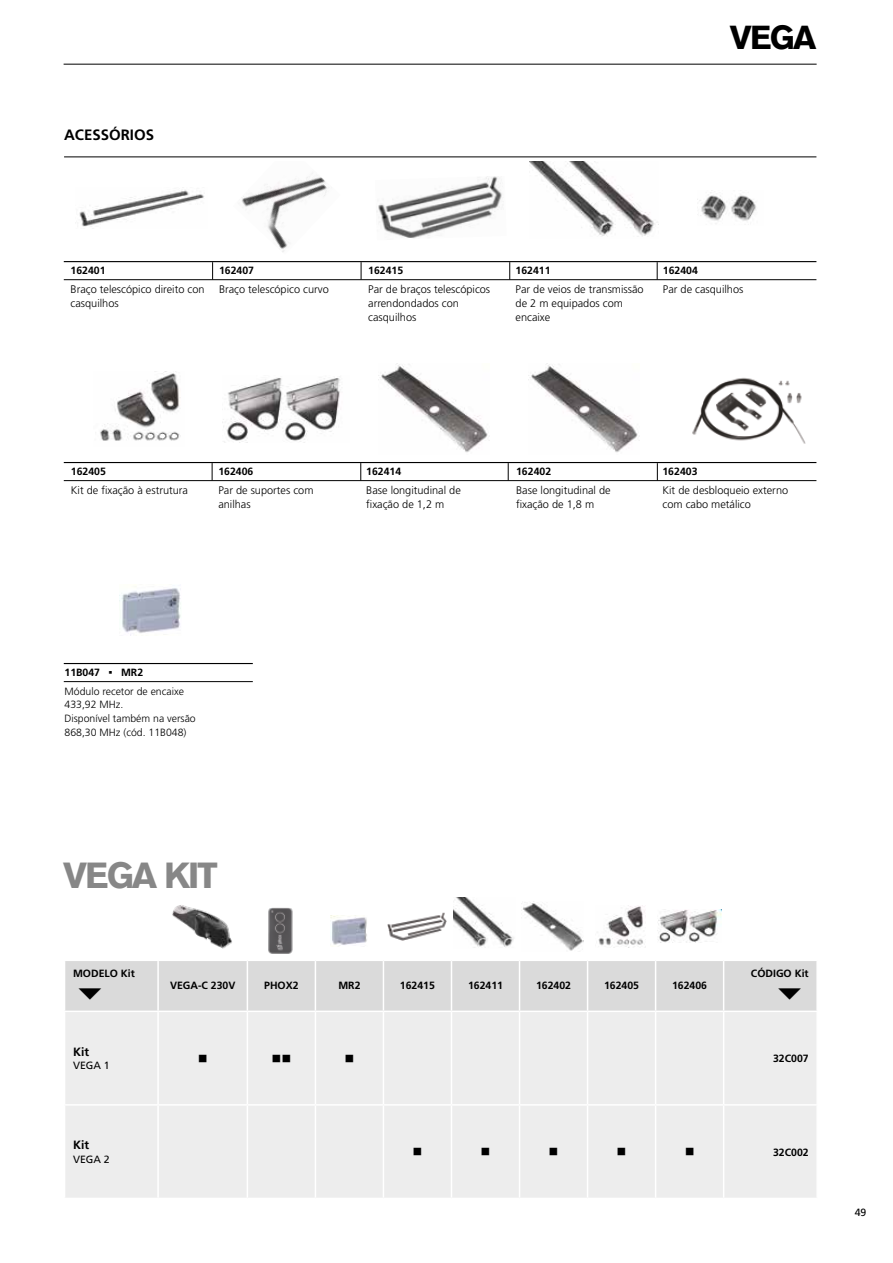
<style>
.page{position:relative;width:893px;height:1263px;background:#fff}
.page>*{position:absolute;margin:0;border:0;box-sizing:border-box;transform-origin:0 0}
.t1{font:700 36px "Akzidenz Grotesk BQ";letter-spacing:-.05em;color:#878787}
.t2{font:700 33px "Akzidenz Grotesk BQ";color:#000}
.t3{font:700 30px "Akzidenz Grotesk BQ";color:#000}
.t4{font:700 15px "Frutiger LT Std";color:#000}
.t5{font:700 12px "Frutiger LT Std";color:#000}
.t6{font:300 10.95px/13.6px "Frutiger LT Std";color:#000}
.t7{font:700 10.5px "Frutiger LT Std";color:#000}
.t8{font:300 10.5px/13.5px "Frutiger LT Std";color:#000}
.t9{font:10.5px "Frutiger LT Std";color:#000}
.s1{font-family:"Akzidenz Grotesk BQ";font-weight:800}
</style>
<div class="page">
<img style="left:79px;top:190px;width:125px;height:37px">
<img style="left:529px;top:161px;width:130px;height:76px">
<img style="left:692px;top:377px;width:114px;height:67px">
<img style="left:241px;top:173px;width:86px;height:79px">
<img style="left:697px;top:192px;width:59px;height:29px">
<img style="left:100px;top:371px;width:81px;height:70px">
<img style="left:121px;top:586px;width:60px;height:49px">
<img style="left:222px;top:378px;width:118px;height:64px">
<img style="left:376px;top:176px;width:126px;height:63px">
<img style="left:378px;top:363px;width:110px;height:90px">
<img style="left:528px;top:363px;width:110px;height:90px">
<img style="left:268px;top:907px;width:25px;height:47px">
<img style="left:330px;top:915px;width:37px;height:32px">
<img style="left:172px;top:905px;width:60px;height:44px">
<img style="left:387px;top:912px;width:60px;height:28px">
<img style="left:453px;top:897px;width:61px;height:51px">
<img style="left:523px;top:901px;width:60px;height:50px">
<img style="left:598px;top:905px;width:48px;height:42px">
<img style="left:657px;top:910px;width:64px;height:33px">
<hr style="left:64px;top:64px;width:753px;height:1px;background:#000">
<hr style="left:64px;top:279px;width:752px;height:1px;background:#000">
<hr style="left:64px;top:480px;width:752px;height:1px;background:#000">
<hr style="left:64px;top:681px;width:189px;height:1px;background:#000">
<hr style="left:64px;top:261px;width:752px;height:1px;background:#000">
<hr style="left:64px;top:462px;width:752px;height:1px;background:#000">
<hr style="left:64px;top:663px;width:189px;height:1px;background:#000">
<svg style="left:212px;top:262px;width:1px;height:17px"></svg>
<svg style="left:361px;top:262px;width:1px;height:17px"></svg>
<svg style="left:212px;top:463px;width:1px;height:17px"></svg>
<svg style="left:509px;top:262px;width:1px;height:17px"></svg>
<svg style="left:360px;top:463px;width:1px;height:17px"></svg>
<svg style="left:657px;top:262px;width:1px;height:17px"></svg>
<svg style="left:657px;top:463px;width:1px;height:17px"></svg>
<svg style="left:508px;top:463px;width:1px;height:17px"></svg>
<hr style="left:64px;top:157px;width:752px;height:1px;background:#000">
<div style="left:65px;top:1012px;width:751px;height:186px;background:#ededed"></div>
<hr style="left:157px;top:1012px;width:2px;height:92px;background:#fff">
<hr style="left:247px;top:1012px;width:1px;height:92px;background:#fff">
<hr style="left:315px;top:1012px;width:1px;height:92px;background:#fff">
<hr style="left:383px;top:1012px;width:1px;height:92px;background:#fff">
<hr style="left:451px;top:1012px;width:1px;height:92px;background:#fff">
<hr style="left:519px;top:1012px;width:1px;height:92px;background:#fff">
<hr style="left:587px;top:1012px;width:1px;height:92px;background:#fff">
<hr style="left:655px;top:1012px;width:1px;height:92px;background:#fff">
<hr style="left:723px;top:1012px;width:1px;height:92px;background:#fff">
<hr style="left:64px;top:1104px;width:94px;height:2px;background:#fff">
<hr style="left:158px;top:1104px;width:89px;height:2px;background:#fff">
<hr style="left:157px;top:1106px;width:2px;height:92px;background:#fff">
<hr style="left:247px;top:1104px;width:68px;height:2px;background:#fff">
<hr style="left:247px;top:1106px;width:1px;height:92px;background:#fff">
<hr style="left:315px;top:1104px;width:68px;height:2px;background:#fff">
<hr style="left:315px;top:1106px;width:1px;height:92px;background:#fff">
<hr style="left:383px;top:1104px;width:68px;height:2px;background:#fff">
<hr style="left:383px;top:1106px;width:1px;height:92px;background:#fff">
<hr style="left:451px;top:1104px;width:68px;height:2px;background:#fff">
<hr style="left:451px;top:1106px;width:1px;height:92px;background:#fff">
<hr style="left:519px;top:1104px;width:69px;height:2px;background:#fff">
<hr style="left:519px;top:1106px;width:1px;height:92px;background:#fff">
<hr style="left:588px;top:1104px;width:68px;height:2px;background:#fff">
<hr style="left:587px;top:1106px;width:1px;height:92px;background:#fff">
<hr style="left:656px;top:1104px;width:68px;height:2px;background:#fff">
<hr style="left:655px;top:1106px;width:1px;height:92px;background:#fff">
<hr style="left:724px;top:1104px;width:94px;height:2px;background:#fff">
<hr style="left:723px;top:1106px;width:1px;height:92px;background:#fff">
<div style="left:65px;top:961px;width:752px;height:50px;background:#dadada"></div>
<h3 class="t4" style="left:64px;top:126px;width:92px">ACESSÓRIOS</h3>
<h2 class="t2" style="left:730px;top:18px;width:88px">VEGA</h2>
<p class="t7" style="left:71px;top:265px;width:37px">162401</p>
<p class="t7" style="left:516px;top:265px;width:37px">162411</p>
<p class="t7" style="left:219px;top:265px;width:37px">162407</p>
<p class="t7" style="left:663px;top:265px;width:37px">162404</p>
<p class="t7" style="left:368px;top:265px;width:37px">162415</p>
<p class="t6" style="left:368px;top:283px;width:124px">Par de braços telescópicos arrendondados con casquilhos</p>
<p class="t6" style="left:71px;top:283px;width:136px">Braço telescópico direito con casquilhos</p>
<p class="t6" style="left:516px;top:283px;width:130px">Par de veios de transmissão de 2 m equipados com encaixe</p>
<p class="t6" style="left:219px;top:283px;width:111px">Braço telescópico curvo</p>
<p class="t6" style="left:663px;top:283px;width:82px">Par de casquilhos</p>
<p class="t7" style="left:71px;top:465px;width:37px">162405</p>
<p class="t6" style="left:71px;top:484px;width:119px">Kit de fixação à estrutura</p>
<p class="t7" style="left:218px;top:465px;width:37px">162406</p>
<p class="t6" style="left:218px;top:484px;width:97px">Par de suportes com anilhas</p>
<p class="t7" style="left:366px;top:465px;width:37px">162414</p>
<p class="t7" style="left:516px;top:465px;width:37px">162402</p>
<p class="t6" style="left:366px;top:484px;width:96px">Base longitudinal de fixação de 1,2 m</p>
<p class="t6" style="left:516px;top:484px;width:96px">Base longitudinal de fixação de 1,8 m</p>
<p class="t7" style="left:662px;top:465px;width:37px">162403</p>
<p class="t6" style="left:662px;top:484px;width:127px">Kit de desbloqueio externo com cabo metálico</p>
<p class="t7" style="left:65px;top:666px;width:80px">11B047 <span class="s1">•</span> MR2</p>
<p class="t8" style="left:65px;top:685px;width:133px">Módulo recetor de encaixe<br>433,92 MHz.<br>Disponível também na versão<br>868,30 MHz (cód. 11B048)</p>
<h1 class="t1" style="left:63px;top:855px;width:156px">VEGA KIT</h1>
<p class="t7" style="left:73px;top:967px;width:63px">MODELO Kit</p>
<p class="t7" style="left:170px;top:979px;width:67px">VEGA-C 230V</p>
<p class="t7" style="left:264px;top:979px;width:36px">PHOX2</p>
<p class="t7" style="left:338px;top:979px;width:24px">MR2</p>
<p class="t7" style="left:400px;top:979px;width:37px">162415</p>
<p class="t7" style="left:468px;top:979px;width:37px">162411</p>
<p class="t7" style="left:536px;top:979px;width:37px">162402</p>
<p class="t7" style="left:604px;top:979px;width:37px">162405</p>
<p class="t7" style="left:672px;top:979px;width:37px">162406</p>
<p class="t7" style="left:751px;top:967px;width:59px">CÓDIGO Kit</p>
<p class="t5" style="left:73px;top:1045px;width:18px">Kit</p>
<p class="t9" style="left:73px;top:1059px;width:38px">VEGA 1</p>
<p class="t5" style="left:73px;top:1138px;width:18px">Kit</p>
<p class="t9" style="left:73px;top:1153px;width:38px">VEGA 2</p>
<h3 class="t3" style="left:198px;top:1041px;width:95px">• ••</h3>
<h3 class="t3" style="left:344px;top:1041px;width:11px">•</h3>
<p class="t7" style="left:773px;top:1052px;width:37px">32C007</p>
<h3 class="t3" style="left:412px;top:1134px;width:80px">• •</h3>
<h3 class="t3" style="left:549px;top:1134px;width:80px">• •</h3>
<h3 class="t3" style="left:685px;top:1134px;width:11px">•</h3>
<p class="t7" style="left:773px;top:1146px;width:37px">32C002</p>
<p class="t9" style="left:855px;top:1206px;width:13px">49</p>
</div>
